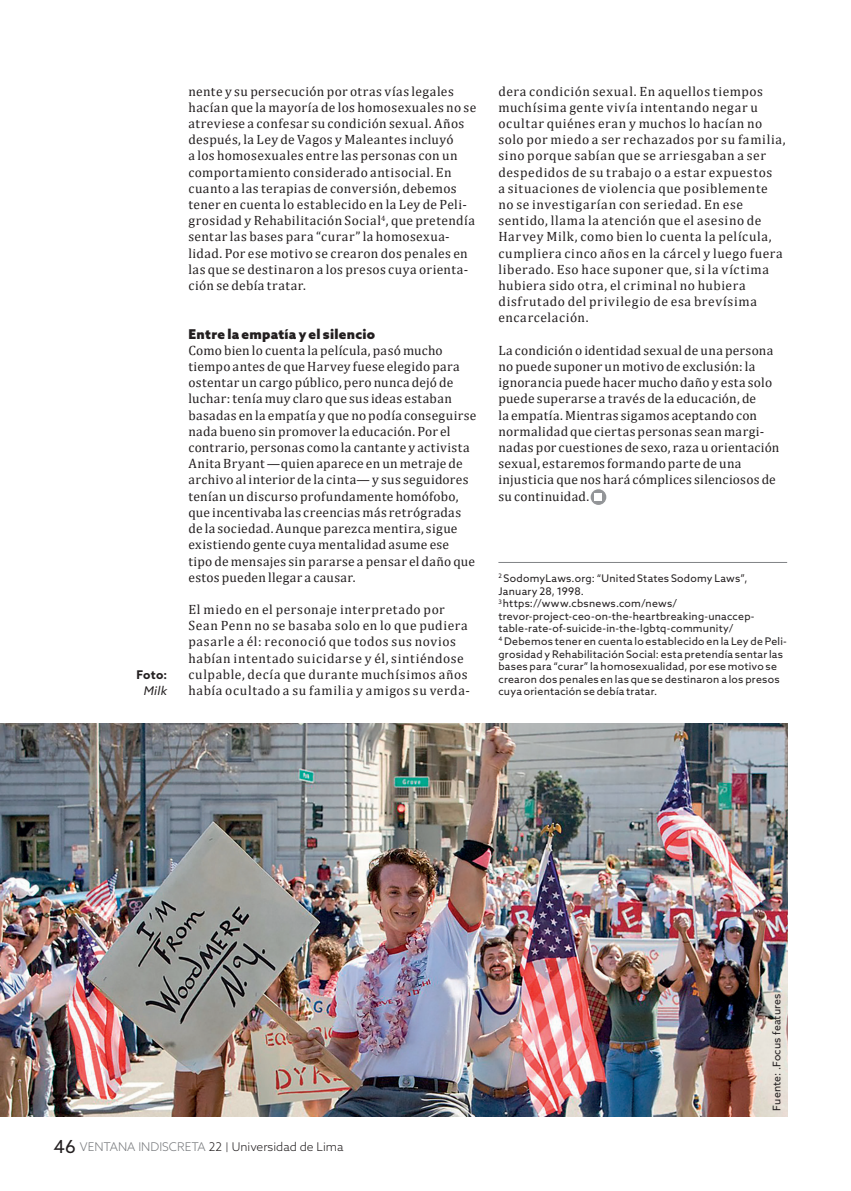
<style>
.page{position:relative;width:851px;height:1191px;background:#fff}
.page>*{position:absolute;margin:0;border:0;box-sizing:border-box;transform-origin:0 0}
.cuerpo_de_texto_nuev{font:13.5px/16.2px "Cambria";letter-spacing:.035em;color:#231f20}
.intertitulo_nueva_ve{font:900 13.5px "Azo Sans";letter-spacing:.02em;color:#231f20}
.t1{font:300 12px "Azo Sans";color:#231f20}
.leyenda_no_cursiva{font:700 12px "Azo Sans";color:#231f20}
.LEYENDA_CURSIVA{font:italic 12px "Azo Sans";color:#231f20}
.REFERENCIAS{font:10.5px/12.6px "Azo Sans";letter-spacing:.025em;color:#231f20}
.GORRO_NUEVA_VERSION{font:10.5px "Azo Sans";letter-spacing:.015em;color:#231f20}
.s1{font-weight:400;font-size:18px}
.s2{color:#76787b}
.s3{font-size:9.6px}
</style>
<div class="page">
<img style="left:0;top:723px;width:787px;height:393px">
<hr style="left:498px;top:562px;width:289px;height:1px;background:#808285">
<div style="left:590px;top:489px;width:16px;height:16px;background:#939598;border-radius:50%"></div>
<div style="left:594px;top:493px;width:8px;height:8px;background:#fff"></div>
<p class="leyenda_no_cursiva" style="left:136px;top:667px;width:32px">Foto:</p>
<p class="LEYENDA_CURSIVA" style="left:144px;top:683px;width:25px">Milk</p>
<p class="cuerpo_de_texto_nuev" style="left:188px;top:83px;width:289px">nente y su persecución por otras vías legales hacían que la mayoría de los homosexuales no se atreviese a confesar su condición sexual. Años después, la Ley de Vagos y Maleantes incluyó<br>a los homosexuales entre las personas con un comportamiento considerado antisocial. En cuanto a las terapias de conversión, debemos tener en cuenta lo establecido en la Ley de Peli&shy;grosidad y Rehabilitación Social<sup>4</sup>, que pretendía sentar las bases para “curar” la homosexua&shy;lidad. Por ese motivo se crearon dos penales en las que se destinaron a los presos cuya orienta&shy;ción se debía tratar.</p>
<p class="intertitulo_nueva_ve" style="left:188px;top:325px;width:188px">Entre la empatía y el silencio</p>
<p class="cuerpo_de_texto_nuev" style="left:188px;top:342px;width:289px">Como bien lo cuenta la película, pasó mucho tiempo antes de que Harvey fuese elegido para ostentar un cargo público, pero nunca dejó de luchar: tenía muy claro que sus ideas estaban basadas en la empatía y que no podía conseguirse nada bueno sin promover la educación. Por el contrario, personas como la cantante y activista Anita Bryant —quien aparece en un metraje de archivo al interior de la cinta— y sus seguidores tenían un discurso profundamente homófobo, que incentivaba las creencias más retrógradas de la sociedad. Aunque parezca mentira, sigue existiendo gente cuya mentalidad asume ese tipo de mensajes sin pararse a pensar el daño que estos pueden llegar a causar.</p>
<p class="cuerpo_de_texto_nuev" style="left:188px;top:601px;width:283px">El miedo en el personaje interpretado por Sean Penn no se basaba solo en lo que pudiera pasarle a él: reconoció que todos sus novios habían intentado suicidarse y él, sintiéndose culpable, decía que durante muchísimos años había ocultado a su familia y amigos su verda-</p>
<p class="cuerpo_de_texto_nuev" style="left:498px;top:83px;width:289px">dera condición sexual. En aquellos tiempos muchísima gente vivía intentando negar u ocultar quiénes eran y muchos lo hacían no solo por miedo a ser rechazados por su familia, sino porque sabían que se arriesgaban a ser despedidos de su trabajo o a estar expuestos<br>a situaciones de violencia que posiblemente no se investigarían con seriedad. En ese sentido, llama la atención que el asesino de Harvey Milk, como bien lo cuenta la película, cumpliera cinco años en la cárcel y luego fuera liberado. Eso hace suponer que, si la víctima hubiera sido otra, el criminal no hubiera disfrutado del privilegio de esa brevísima encarcelación.</p>
<p class="cuerpo_de_texto_nuev" style="left:498px;top:342px;width:282px">La condición o identidad sexual de una persona no puede suponer un motivo de exclusión: la ignorancia puede hacer mucho daño y esta solo puede superarse a través de la educación, de<br>la empatía. Mientras sigamos aceptando con normalidad que ciertas personas sean margi&shy;nadas por cuestiones de sexo, raza u orientación sexual, estaremos formando parte de una injusticia que nos hará cómplices silenciosos de su continuidad.</p>
<p class="REFERENCIAS" style="left:498px;top:572px;width:250px"><sup>2</sup> SodomyLaws.org: “United States Sodomy Laws”,<br>January 28, 1998.</p>
<p class="REFERENCIAS" style="left:498px;top:597px;width:258px"><sup>3</sup> https://www.cbsnews.com/news/ trevor-project-ceo-on-the-heartbreaking-unaccep&shy;table-rate-of-suicide-in-the-lgbtq-community/</p>
<p class="REFERENCIAS" style="left:498px;top:635px;width:290px"><sup>4</sup> Debemos tener en cuenta lo establecido en la Ley de Peli&shy;grosidad y Rehabilitación Social: esta pretendía sentar las bases para “curar” la homosexualidad, por ese motivo se crearon dos penales en las que se destinaron a los presos cuya orientación se debía tratar.</p>
<p class="t1" style="left:53px;top:1139px;width:291px"><span class="s1">46</span> <span class="s2">VENTANA INDISCRETA</span> 22 <span class="s3">|</span> Universidad de Lima</p>
<p class="GORRO_NUEVA_VERSION" style="left:769px;top:1110px;width:119px;rotate:-90deg">Fuente: .Focus features</p>
</div>
